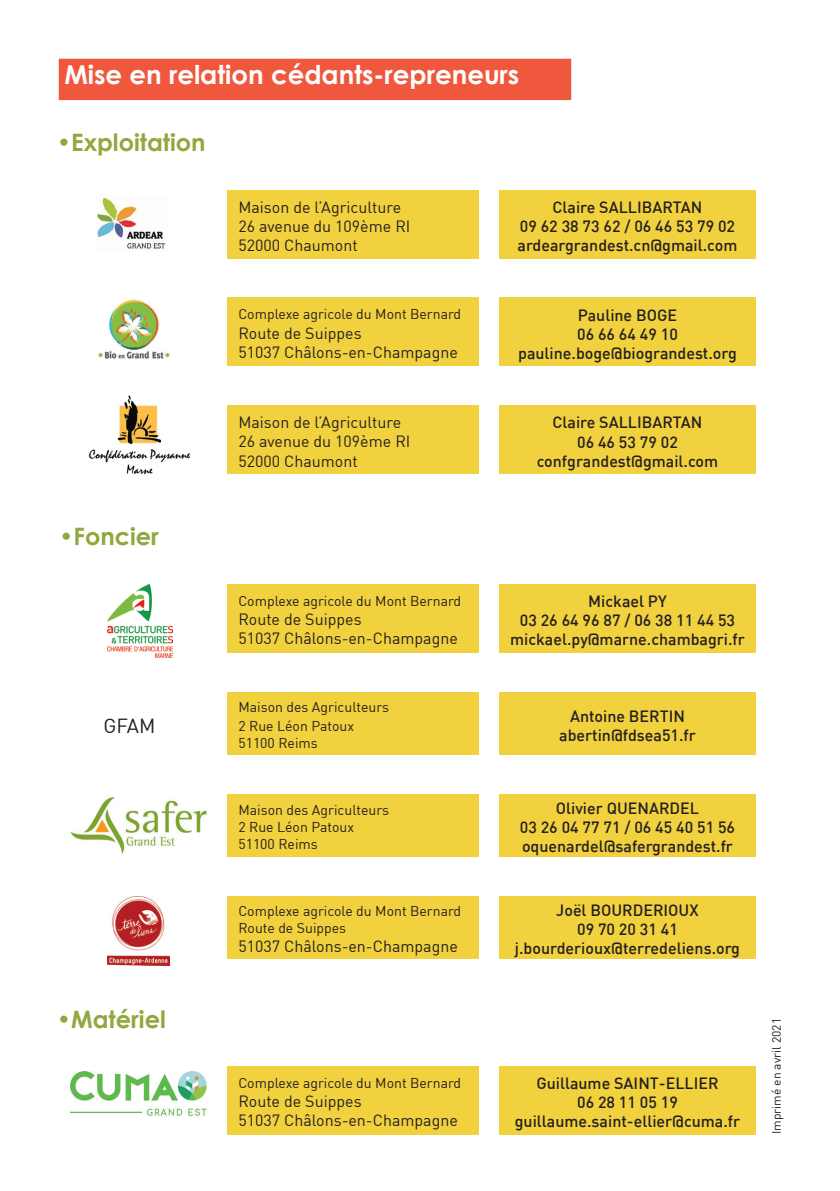
<style>
.page{position:relative;width:840px;height:1191px;background:#fff}
.page>*{position:absolute;margin:0;border:0;box-sizing:border-box;transform-origin:0 0}
.t1{font:700 26px "Century Gothic";color:#fff}
.t2{font:700 24px "Century Gothic";color:#90a83d}
.t3{font:20px "DIN";color:#231f20}
.t4{font:500 16px "DIN";color:#231f20}
.t5{font:16px/19.2px "DIN";color:#231f20}
.t6{font:14px/16.8px "DIN";color:#231f20}
.t7{font:12px "DIN";color:#231f20}
</style>
<div class="page">
<div style="left:58px;top:58px;width:514px;height:43px;background:#f0583e"></div>
<div style="left:57px;top:57px;width:516px;height:45px;border:2px solid #fff"></div>
<img style="left:97px;top:197px;width:69px;height:52px">
<div style="left:227px;top:190px;width:251px;height:68px;background:#f2d13e"></div>
<div style="left:499px;top:190px;width:256px;height:68px;background:#f2d13e"></div>
<div style="left:499px;top:584px;width:256px;height:68px;background:#f2d13e"></div>
<div style="left:227px;top:584px;width:251px;height:68px;background:#f2d13e"></div>
<img style="left:98px;top:299px;width:72px;height:60px">
<div style="left:499px;top:298px;width:256px;height:68px;background:#f2d13e"></div>
<div style="left:227px;top:298px;width:251px;height:68px;background:#f2d13e"></div>
<div style="left:499px;top:405px;width:256px;height:68px;background:#f2d13e"></div>
<div style="left:227px;top:405px;width:251px;height:68px;background:#f2d13e"></div>
<img style="left:88px;top:395px;width:103px;height:80px">
<div style="left:499px;top:692px;width:256px;height:62px;background:#f2d13e"></div>
<div style="left:499px;top:896px;width:256px;height:62px;background:#f2d13e"></div>
<div style="left:499px;top:794px;width:256px;height:62px;background:#f2d13e"></div>
<div style="left:227px;top:692px;width:251px;height:62px;background:#f2d13e"></div>
<div style="left:227px;top:794px;width:251px;height:62px;background:#f2d13e"></div>
<div style="left:227px;top:896px;width:251px;height:62px;background:#f2d13e"></div>
<div style="left:227px;top:1066px;width:251px;height:68px;background:#f2d13e"></div>
<div style="left:499px;top:1066px;width:256px;height:68px;background:#f2d13e"></div>
<img style="left:107px;top:584px;width:65px;height:74px">
<img style="left:70px;top:797px;width:137px;height:57px">
<img style="left:107px;top:896px;width:63px;height:69px">
<img style="left:70px;top:1071px;width:137px;height:45px">
<p class="t1" style="left:64px;top:58px;width:456px">Mise en relation cédants-repreneurs</p>
<p class="t2" style="left:57px;top:127px;width:150px">•Exploitation</p>
<p class="t2" style="left:59px;top:521px;width:101px">•Foncier</p>
<p class="t3" style="left:103px;top:713px;width:53px">GFAM</p>
<p class="t2" style="left:57px;top:1003px;width:110px">•Matériel</p>
<p class="t5" style="left:238px;top:197px;width:164px">Maison de l’Agriculture</p>
<p class="t5" style="left:238px;top:216px;width:173px">26 avenue du 109ème RI<br>52000 Chaumont</p>
<p class="t6" style="left:238px;top:306px;width:224px">Complexe agricole du Mont Bernard</p>
<p class="t5" style="left:238px;top:323px;width:221px">Route de Suippes<br>51037 Châlons-en-Champagne</p>
<p class="t5" style="left:238px;top:412px;width:164px">Maison de l’Agriculture</p>
<p class="t5" style="left:238px;top:432px;width:173px">26 avenue du 109ème RI<br>52000 Chaumont</p>
<p class="t6" style="left:238px;top:592px;width:224px">Complexe agricole du Mont Bernard</p>
<p class="t5" style="left:238px;top:609px;width:221px">Route de Suippes<br>51037 Châlons-en-Champagne</p>
<p class="t6" style="left:238px;top:697px;width:152px;line-height:19.2px">Maison des Agriculteurs<br>2 Rue Léon Patoux</p>
<p class="t6" style="left:238px;top:734px;width:81px">51100 Reims</p>
<p class="t6" style="left:238px;top:801px;width:152px">Maison des Agriculteurs<br>2 Rue Léon Patoux<br>51100 Reims</p>
<p class="t6" style="left:238px;top:902px;width:224px">Complexe agricole du Mont Bernard<br>Route de Suippes</p>
<p class="t5" style="left:238px;top:936px;width:221px">51037 Châlons-en-Champagne</p>
<p class="t6" style="left:238px;top:1074px;width:224px">Complexe agricole du Mont Bernard</p>
<p class="t5" style="left:238px;top:1091px;width:221px">Route de Suippes<br>51037 Châlons-en-Champagne</p>
<p class="t4" style="left:552px;top:197px;width:151px">Claire SALLIBARTAN</p>
<p class="t4" style="left:519px;top:216px;width:217px">09 62 38 73 62 / 06 46 53 79 02</p>
<p class="t4" style="left:517px;top:235px;width:221px">ardeargrandest.cn@gmail.com</p>
<p class="t4" style="left:577px;top:304px;width:101px">Pauline BOGE</p>
<p class="t4" style="left:576px;top:324px;width:102px">06 66 64 49 10</p>
<p class="t4" style="left:518px;top:343px;width:220px">pauline.boge@biograndest.org</p>
<p class="t4" style="left:552px;top:412px;width:151px">Claire SALLIBARTAN</p>
<p class="t4" style="left:576px;top:431px;width:102px">06 46 53 79 02</p>
<p class="t4" style="left:536px;top:451px;width:183px">confgrandest@gmail.com</p>
<p class="t4" style="left:588px;top:591px;width:80px">Mickael PY</p>
<p class="t4" style="left:519px;top:610px;width:217px">03 26 64 96 87 / 06 38 11 44 53</p>
<p class="t4" style="left:510px;top:629px;width:236px">mickael.py@marne.chambagri.fr</p>
<p class="t4" style="left:569px;top:705px;width:116px">Antoine BERTIN</p>
<p class="t4" style="left:559px;top:724px;width:138px">abertin@fdsea51.fr</p>
<p class="t4" style="left:555px;top:798px;width:145px">Olivier QUENARDEL</p>
<p class="t4" style="left:519px;top:817px;width:217px">03 26 04 77 71 / 06 45 40 51 56</p>
<p class="t4" style="left:521px;top:836px;width:212px">oquenardel@safergrandest.fr</p>
<p class="t4" style="left:556px;top:900px;width:144px">Joël BOURDERIOUX</p>
<p class="t4" style="left:576px;top:919px;width:102px">09 70 20 31 41</p>
<p class="t4" style="left:514px;top:938px;width:226px">j.bourderioux@terredeliens.org</p>
<p class="t4" style="left:536px;top:1073px;width:184px">Guillaume SAINT-ELLIER</p>
<p class="t4" style="left:576px;top:1092px;width:102px">06 28 11 05 19</p>
<p class="t4" style="left:514px;top:1111px;width:227px">guillaume.saint-ellier@cuma.fr</p>
<p class="t7" style="left:768px;top:1134px;width:117px;rotate:-90deg">Imprimé en avril 2021</p>
</div>
